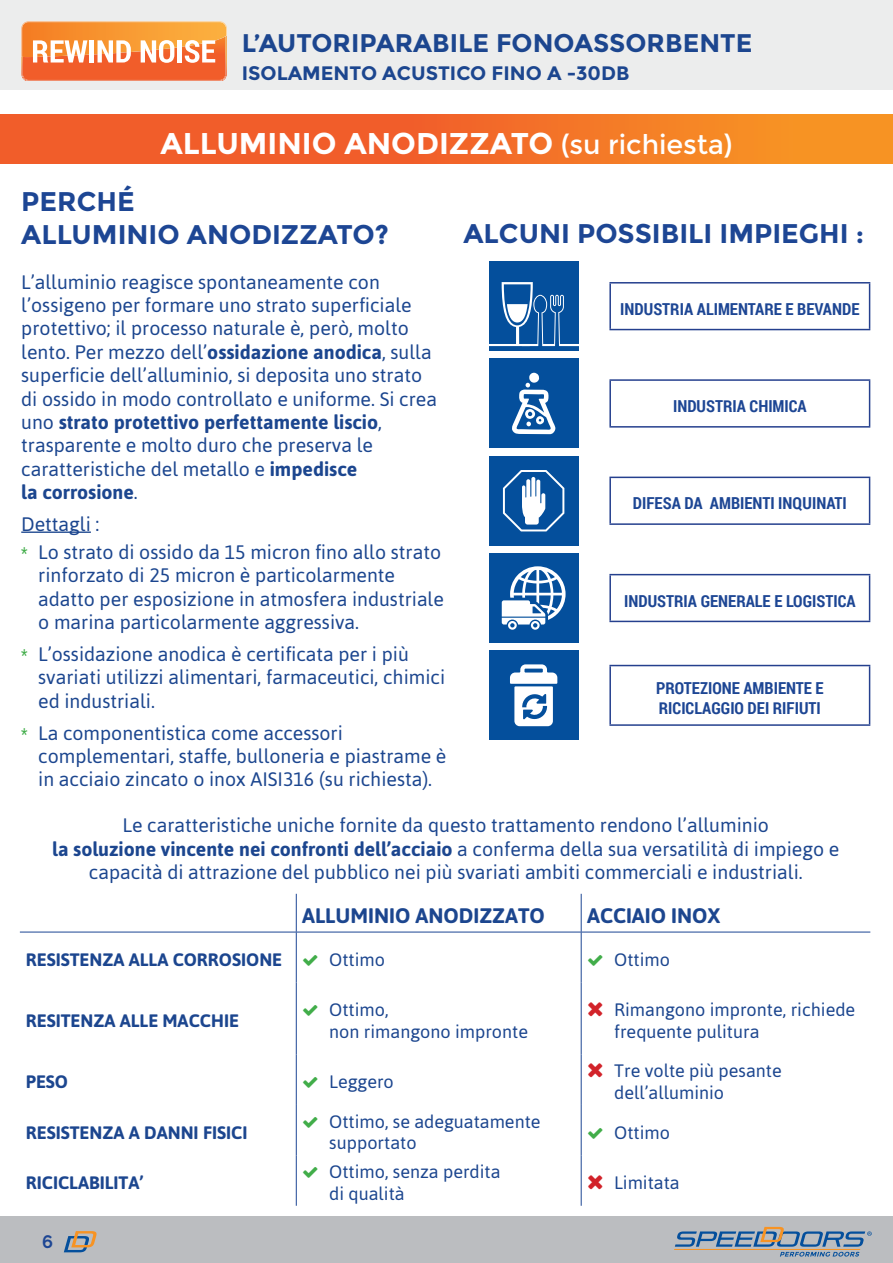
<style>
.page{position:relative;width:893px;height:1263px;background:#fff}
.page>*{position:absolute;margin:0;border:0;box-sizing:border-box;transform-origin:0 0}
.t1{font:700 30px "Montserrat";color:#fff}
.t2{font:700 27px/32.4px "Montserrat";color:#1d4694}
.t3{font:700 25.5px "Montserrat";color:#1c468f}
.t4{font:700 21px "Asap";color:#1c468f}
.t5{font:19.5px/23.4px "Asap";color:#1c468f}
.t6{font:700 19.5px "Montserrat";color:#1c468f}
.t7{font:18px/21.6px "Asap";color:#1c468f}
.t8{font:700 18px "Asap";color:#1c468f}
.t9{font:700 18px "Raleway";color:#1d4694}
.t10{font:700 16.5px/19.8px "Roboto Condensed";color:#1d4694}
.s1{font-weight:400;font-size:27px}
.s2{font-weight:700}
.s3{font-family:"Roboto Condensed";font-size:16.5px;color:#41ad49}
</style>
<div class="page">
<div style="left:0;top:1216px;width:893px;height:47px;background:#bbbdc0"></div>
<div style="left:0;top:0;width:893px;height:89px;background:#eceded"></div>
<svg style="left:64px;top:1231px;width:33px;height:21px"></svg>
<hr style="left:674px;top:1249px;width:186px;height:1px;background:#f79323">
<svg style="left:675px;top:1227px;width:197px;height:29px"></svg>
<svg style="left:22px;top:21px;width:205px;height:60px;background:#f69558"></svg>
<svg style="left:0;top:115px;width:893px;height:49px;background:#f36f28"></svg>
<div style="left:489px;top:261px;width:89px;height:90px;background:#044f9c"></div>
<hr style="left:609px;top:282px;width:261px;height:2px;background:#25408e">
<hr style="left:609px;top:284px;width:2px;height:45px;background:#25408e">
<hr style="left:869px;top:284px;width:1px;height:45px;background:#25408e">
<hr style="left:609px;top:329px;width:261px;height:1px;background:#25408e">
<svg style="left:489px;top:282px;width:89px;height:64px"></svg>
<hr style="left:21px;top:531px;width:70px;height:2px;background:#1c468f">
<hr style="left:609px;top:379px;width:261px;height:2px;background:#25408e">
<hr style="left:609px;top:381px;width:2px;height:45px;background:#25408e">
<hr style="left:869px;top:381px;width:1px;height:45px;background:#25408e">
<hr style="left:609px;top:426px;width:261px;height:2px;background:#25408e">
<div style="left:489px;top:359px;width:89px;height:89px;background:#044f9c"></div>
<svg style="left:512px;top:373px;width:43px;height:61px"></svg>
<hr style="left:609px;top:477px;width:261px;height:1px;background:#25408e">
<hr style="left:609px;top:478px;width:2px;height:45px;background:#25408e">
<hr style="left:869px;top:478px;width:1px;height:45px;background:#25408e">
<hr style="left:609px;top:523px;width:261px;height:2px;background:#25408e">
<div style="left:489px;top:456px;width:89px;height:89px;background:#044f9c"></div>
<svg style="left:503px;top:470px;width:61px;height:61px"></svg>
<hr style="left:609px;top:574px;width:261px;height:1px;background:#25408e">
<hr style="left:609px;top:575px;width:2px;height:46px;background:#25408e">
<hr style="left:869px;top:575px;width:1px;height:46px;background:#25408e">
<hr style="left:609px;top:621px;width:261px;height:1px;background:#25408e">
<div style="left:489px;top:553px;width:89px;height:90px;background:#044f9c"></div>
<svg style="left:502px;top:566px;width:64px;height:64px"></svg>
<hr style="left:609px;top:665px;width:261px;height:1px;background:#25408e">
<hr style="left:609px;top:666px;width:2px;height:58px;background:#25408e">
<hr style="left:869px;top:666px;width:1px;height:58px;background:#25408e">
<hr style="left:609px;top:724px;width:261px;height:2px;background:#25408e">
<div style="left:489px;top:651px;width:89px;height:89px;background:#044f9c"></div>
<svg style="left:510px;top:664px;width:47px;height:62px"></svg>
<hr style="left:20px;top:932px;width:850px;height:1px;background:#1d4694">
<hr style="left:296px;top:894px;width:1px;height:38px;background:#1d4694">
<hr style="left:581px;top:894px;width:1px;height:38px;background:#1d4694">
<hr style="left:296px;top:932px;width:1px;height:50px;background:#1d4694">
<hr style="left:581px;top:932px;width:1px;height:50px;background:#1d4694">
<hr style="left:296px;top:982px;width:1px;height:72px;background:#1d4694">
<hr style="left:581px;top:982px;width:1px;height:72px;background:#1d4694">
<hr style="left:296px;top:1054px;width:1px;height:51px;background:#1d4694">
<hr style="left:581px;top:1054px;width:1px;height:51px;background:#1d4694">
<hr style="left:296px;top:1105px;width:1px;height:50px;background:#1d4694">
<hr style="left:581px;top:1105px;width:1px;height:50px;background:#1d4694">
<hr style="left:296px;top:1155px;width:1px;height:51px;background:#1d4694">
<hr style="left:581px;top:1155px;width:1px;height:51px;background:#1d4694">
<h3 class="t3" style="left:242px;top:28px;width:512px">L’AUTORIPARABILE FONOASSORBENTE</h3>
<p class="t6" style="left:242px;top:61px;width:389px">ISOLAMENTO ACUSTICO FINO A -30DB</p>
<h1 class="t1" style="left:160px;top:125px;width:574px">ALLUMINIO ANODIZZATO <span class="s1">(su richiesta)</span></h1>
<h2 class="t2" style="left:21px;top:185px;width:369px">PERCHÉ<br>ALLUMINIO ANODIZZATO?</h2>
<p class="t5" style="left:21px;top:270px;width:417px">L’alluminio reagisce spontaneamente con l’ossigeno per formare uno strato superficiale protettivo; il processo naturale è, però, molto lento. Per mezzo dell’<span class="s2">ossidazione anodica</span>, sulla superficie dell’alluminio, si deposita uno strato di ossido in modo controllato e uniforme. Si crea uno <span class="s2">strato protettivo perfettamente liscio</span>, trasparente e molto duro che preserva le caratteristiche del metallo e <span class="s2">impedisce<br>la corrosione</span>.</p>
<p class="t5" style="left:21px;top:510px;width:421px;line-height:27.6px">Dettagli :<br><span class="s3">*</span> Lo strato di ossido da 15 micron fino allo strato</p>
<p class="t5" style="left:38px;top:563px;width:407px">rinforzato di 25 micron è particolarmente adatto per esposizione in atmosfera industriale o marina particolarmente aggressiva.</p>
<p class="t5" style="left:38px;top:642px;width:408px;text-indent:-17px"><span class="s3">*</span> L’ossidazione anodica è certificata per i più svariati utilizzi alimentari, farmaceutici, chimici ed industriali.</p>
<p class="t5" style="left:38px;top:721px;width:410px;text-indent:-17px"><span class="s3">*</span> La componentistica come accessori complementari, staffe, bulloneria e piastrame è in acciaio zincato o inox AISI316 (su richiesta).</p>
<h2 class="t2" style="left:463px;top:217px;width:402px">ALCUNI POSSIBILI IMPIEGHI :</h2>
<p class="t10" style="left:620px;top:298px;width:241px">INDUSTRIA ALIMENTARE E BEVANDE</p>
<p class="t10" style="left:673px;top:396px;width:135px">INDUSTRIA CHIMICA</p>
<p class="t10" style="left:633px;top:493px;width:216px">DIFESA DA AMBIENTI INQUINATI</p>
<p class="t10" style="left:624px;top:590px;width:233px">INDUSTRIA GENERALE E LOGISTICA</p>
<p class="t10" style="left:656px;top:678px;width:169px">PROTEZIONE AMBIENTE E<br>RICICLAGGIO DEI RIFIUTI</p>
<p class="t5" style="left:52px;top:813px;width:789px;text-align:center">Le caratteristiche uniche fornite da questo trattamento rendono l’alluminio<br><span class="s2">la soluzione vincente nei confronti dell’acciaio</span> a conferma della sua versatilità di impiego e capacità di attrazione del pubblico nei più svariati ambiti commerciali e industriali.</p>
<p class="t4" style="left:302px;top:903px;width:244px">ALLUMINIO ANODIZZATO</p>
<p class="t4" style="left:587px;top:903px;width:135px">ACCIAIO INOX</p>
<p class="t8" style="left:26px;top:949px;width:258px">RESISTENZA ALLA CORROSIONE</p>
<p class="t7" style="left:329px;top:948px;width:57px">Ottimo</p>
<p class="t7" style="left:614px;top:948px;width:57px">Ottimo</p>
<p class="t8" style="left:26px;top:1010px;width:215px">RESITENZA ALLE MACCHIE</p>
<p class="t7" style="left:329px;top:999px;width:200px">Ottimo,<br>non rimangono impronte</p>
<p class="t7" style="left:614px;top:999px;width:243px">Rimangono impronte, richiede frequente pulitura</p>
<p class="t8" style="left:26px;top:1071px;width:44px">PESO</p>
<p class="t7" style="left:329px;top:1071px;width:66px">Leggero</p>
<p class="t7" style="left:614px;top:1060px;width:169px">Tre volte più pesante dell’alluminio</p>
<p class="t8" style="left:26px;top:1122px;width:223px">RESISTENZA A DANNI FISICI</p>
<p class="t7" style="left:329px;top:1110px;width:213px">Ottimo, se adeguatamente supportato</p>
<p class="t7" style="left:614px;top:1121px;width:57px">Ottimo</p>
<p class="t8" style="left:26px;top:1172px;width:119px">RICICLABILITA’</p>
<p class="t7" style="left:329px;top:1161px;width:173px">Ottimo, senza perdita di qualità</p>
<p class="t7" style="left:614px;top:1172px;width:67px">Limitata</p>
<p class="t9" style="left:42px;top:1235px;width:12px">6</p>
</div>
